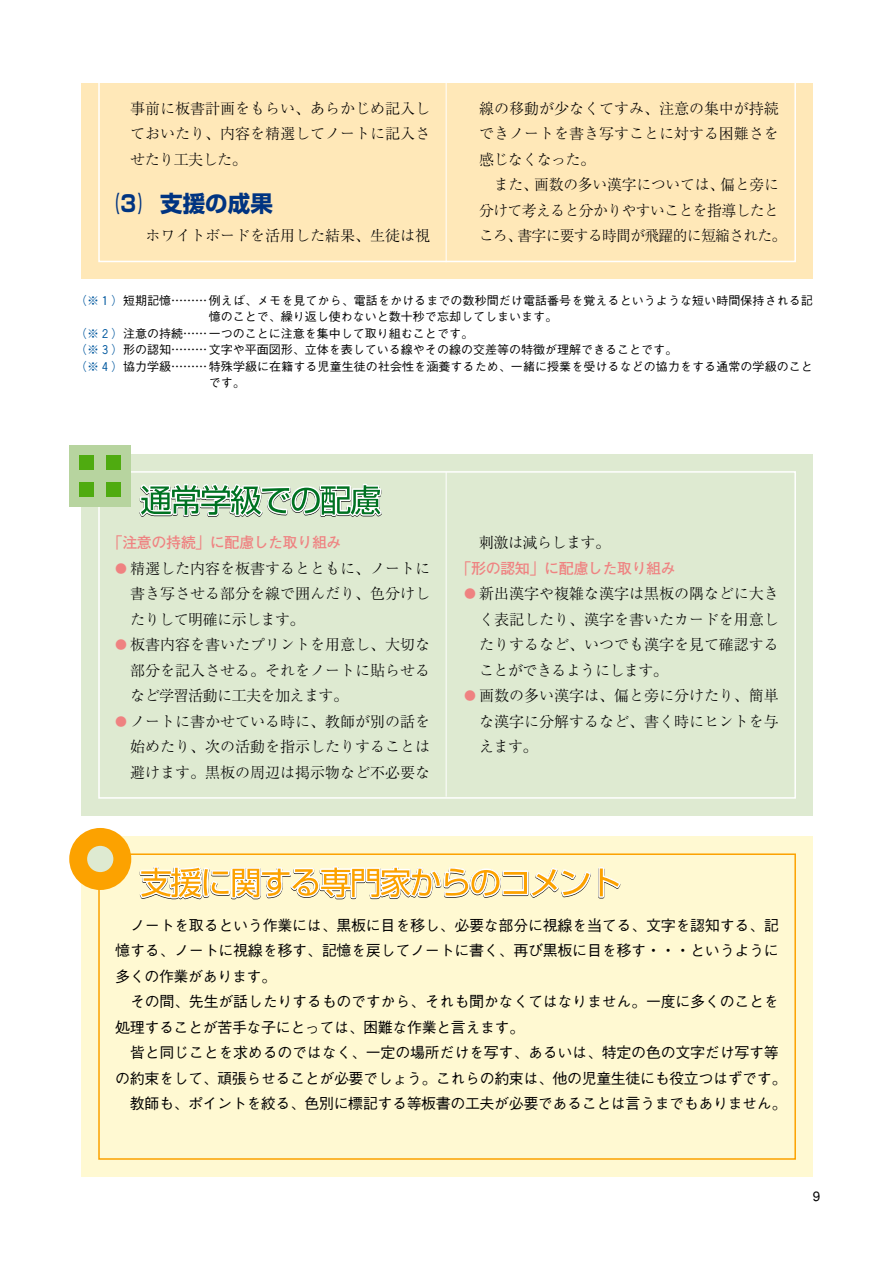
<style>
.page{position:relative;width:893px;height:1262px;background:#fff}
.page>*{position:absolute;margin:0;border:0;box-sizing:border-box;transform-origin:0 0}
.t1{font:700 22.5px "Shin Go";color:#003481;scale:.4 1}
.t2{font:300 15px/25.5px "Ryumin";color:#000;text-align:justify}
.t3{font:500 15px/25.5px "Gothic BBB";letter-spacing:-.03em;color:#000;text-align:justify}
.t4{font:300 15px/25.5px "Ryumin";letter-spacing:-.03em;color:#000;text-align:center}
.t5{font:700 15px "Futo Go B101";letter-spacing:-.03em;color:#ef8281}
.t6{font:300 15px "Ryumin";letter-spacing:-.035em;color:#000}
.t7{font:500 13.5px "Gothic BBB";color:#000}
.t8{font:500 12px "Gothic BBB";color:#000}
.s1{color:#00589f}
.s2{font-size:12px;color:#ef8281}
</style>
<div class="page">
<div style="left:81px;top:84px;width:732px;height:195px;background:#ffe8b8"></div>
<div style="left:98px;top:67px;width:698px;height:195px;border:2px solid #fff"></div>
<hr style="left:446px;top:71px;width:1px;height:191px;background:#fff">
<div style="left:81px;top:454px;width:732px;height:361px;background:#deead1"></div>
<div style="left:98px;top:471px;width:698px;height:327px;border:2px solid #fff"></div>
<svg style="left:139px;top:483px;width:243px;height:34px"></svg>
<div style="left:69px;top:445px;width:61px;height:61px;background:#b7d49f"></div>
<div style="left:79px;top:455px;width:15px;height:15px;background:#4fab10"></div>
<div style="left:106px;top:455px;width:14px;height:15px;background:#4fab10"></div>
<div style="left:79px;top:482px;width:15px;height:15px;background:#4fab10"></div>
<div style="left:106px;top:482px;width:14px;height:15px;background:#4fab10"></div>
<div style="left:81px;top:836px;width:732px;height:340px;background:#fff9d2"></div>
<div style="left:98px;top:853px;width:698px;height:306px;border:2px solid #fca200"></div>
<svg style="left:139px;top:866px;width:482px;height:34px"></svg>
<div style="left:69px;top:828px;width:62px;height:62px;background:#fca200;border-radius:50%"></div>
<div style="left:87px;top:846px;width:26px;height:26px;background:#deead1;border-radius:50%"></div>
<hr style="left:446px;top:472px;width:1px;height:324px;background:#fff">
<p class="t2" style="left:130px;top:97px;width:301px">事前に板書計画をもらい、あらかじめ記入しておいたり、内容を精選してノートに記入させたり工夫した。</p>
<h1 class="t1" style="left:111px;top:195px;width:406px">（3） 支援の成果</h1>
<p class="t2" style="left:145px;top:225px;width:286px">ホワイトボードを活用した結果、生徒は視</p>
<p class="t2" style="left:479px;top:97px;width:301px">線の移動が少なくてすみ、注意の集中が持続できノートを書き写すことに対する困難さを感じなくなった。</p>
<p class="t4" style="left:479px;top:174px;width:308px">また、画数の多い漢字については、偏と旁に<br>分けて考えると分かりやすいことを指導したところ、書字に要する時間が飛躍的に短縮された。</p>
<p class="t8" style="left:75px;top:296px;width:739px"><span class="s1">（※１）</span>短期記憶………例えば、メモを見てから、電話をかけるまでの数秒間だけ電話番号を覚えるというような短い時間保持される記</p>
<p class="t8" style="left:209px;top:312px;width:349px">憶のことで、繰り返し使わないと数十秒で忘却してしまいます。</p>
<p class="t8" style="left:75px;top:329px;width:399px"><span class="s1">（※２）</span>注意の持続……一つのことに注意を集中して取り組むことです。</p>
<p class="t8" style="left:75px;top:345px;width:603px"><span class="s1">（※３）</span>形の認知………文字や平面図形、立体を表している線やその線の交差等の特徴が理解できることです。</p>
<p class="t8" style="left:75px;top:362px;width:739px"><span class="s1">（※４）</span>協力学級………特殊学級に在籍する児童生徒の社会性を涵養するため、一緒に授業を受けるなどの協力をする通常の学級のこと</p>
<p class="t8" style="left:209px;top:378px;width:37px">です。</p>
<p class="t5" style="left:108px;top:537px;width:235px">「注意の持続」に配慮した取り組み</p>
<p class="t2" style="left:130px;top:557px;width:301px;text-indent:-15px"><span class="s2">●</span> 精選した内容を板書するとともに、ノートに書き写させる部分を線で囲んだり、色分けしたりして明確に示します。</p>
<p class="t2" style="left:130px;top:634px;width:301px;text-indent:-15px"><span class="s2">●</span> 板書内容を書いたプリントを用意し、大切な部分を記入させる。それをノートに貼らせるなど学習活動に工夫を加えます。</p>
<p class="t2" style="left:130px;top:710px;width:301px;text-indent:-15px"><span class="s2">●</span> ノートに書かせている時に、教師が別の話を始めたり、次の活動を指示したりすることは避けます。黒板の周辺は掲示物など不必要な</p>
<p class="t6" style="left:479px;top:537px;width:132px">刺激は減らします。</p>
<p class="t5" style="left:456px;top:562px;width:221px">「形の認知」に配慮した取り組み</p>
<p class="t2" style="left:479px;top:583px;width:301px;text-indent:-15px"><span class="s2">●</span> 新出漢字や複雑な漢字は黒板の隅などに大きく表記したり、漢字を書いたカードを用意したりするなど、いつでも漢字を見て確認することができるようにします。</p>
<p class="t2" style="left:479px;top:685px;width:301px;text-indent:-15px"><span class="s2">●</span> 画数の多い漢字は、偏と旁に分けたり、簡単な漢字に分解するなど、書く時にヒントを与えます。</p>
<p class="t3" style="left:115px;top:914px;width:665px;text-indent:15px">ノートを取るという作業には、黒板に目を移し、必要な部分に視線を当てる、文字を認知する、記憶する、ノートに視線を移す、記憶を戻してノートに書く、再び黒板に目を移す・・・というように多くの作業があります。</p>
<p class="t3" style="left:115px;top:991px;width:665px;text-indent:15px">その間、先生が話したりするものですから、それも聞かなくてはなりません。一度に多くのことを処理することが苦手な子にとっては、困難な作業と言えます。</p>
<p class="t3" style="left:130px;top:1042px;width:650px">皆と同じことを求めるのではなく、一定の場所だけを写す、あるいは、特定の色の文字だけ写す等</p>
<p class="t3" style="left:115px;top:1067px;width:672px">の約束をして、頑張らせることが必要でしょう。これらの約束は、他の児童生徒にも役立つはずです。</p>
<p class="t3" style="left:130px;top:1093px;width:658px">教師も、ポイントを絞る、色別に標記する等板書の工夫が必要であることは言うまでもありません。</p>
<p class="t7" style="left:813px;top:1191px;width:9px">9</p>
</div>
